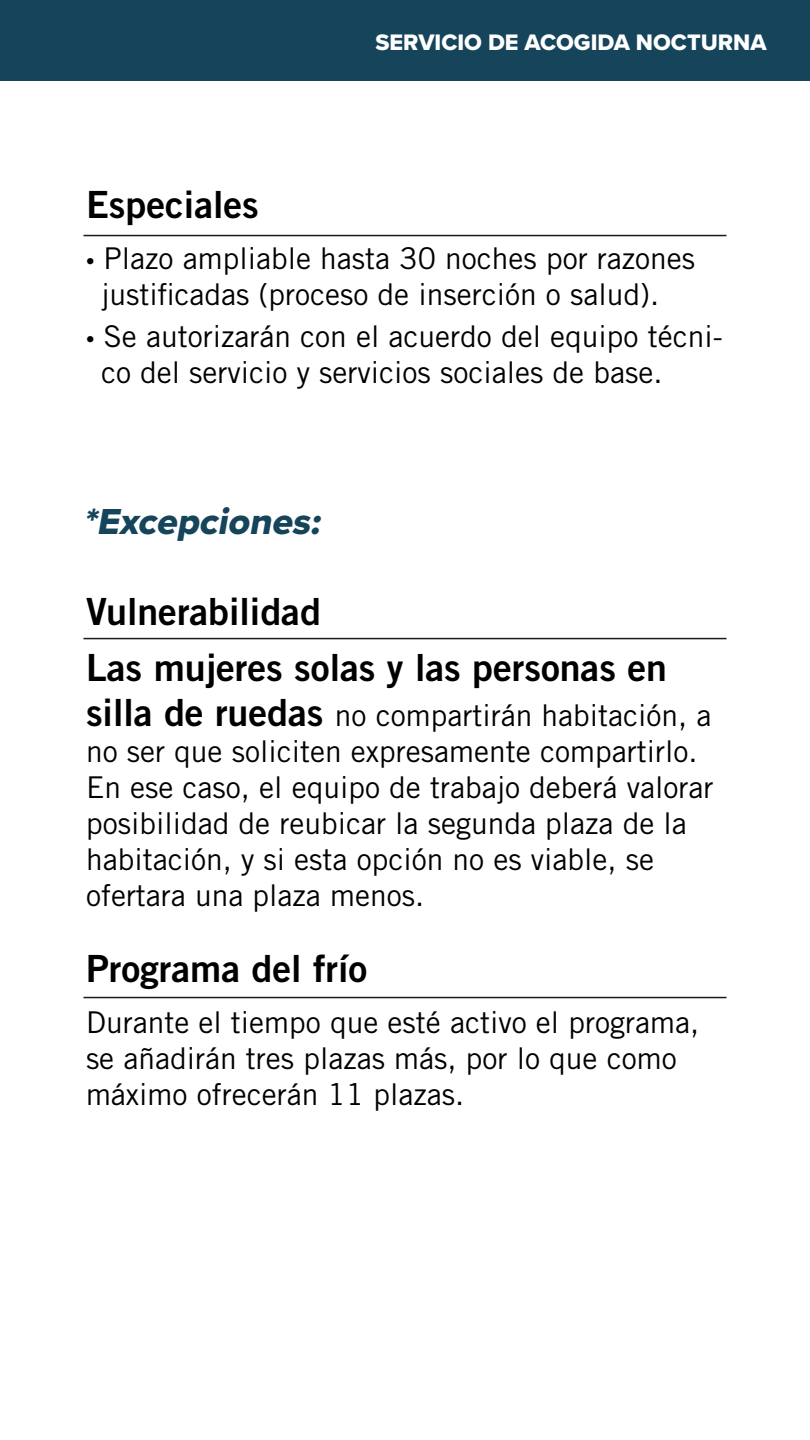
<style>
.page{position:relative;width:810px;height:1440px;background:#fff}
.page>*{position:absolute;margin:0;border:0;box-sizing:border-box;transform-origin:0 0}
.t1{font:37.5px/56.2px "Trade Gothic LT Std Bd 2";color:#000}
.t2{font:italic 37.5px "Proxima Nova Extrabld";color:#15445b}
.t3{font:30px/36px "Trade Gothic LT Std";color:#000}
.t4{font:23.25px "Proxima Nova Extrabld";color:#fff}
.s1{font-family:"Myriad Pro"}
.s2{font-family:"Trade Gothic LT Std Bd 2";font-size:37.5px}
</style>
<div class="page">
<div style="left:0;top:0;width:810px;height:81px;background:#15445b"></div>
<hr style="left:84px;top:235px;width:642px;height:1px;background:#1b1b1a">
<hr style="left:84px;top:638px;width:642px;height:1px;background:#1b1b1a">
<hr style="left:84px;top:997px;width:642px;height:1px;background:#1b1b1a">
<p class="t4" style="left:376px;top:25px;width:393px">SERVICIO DE ACOGIDA NOCTURNA</p>
<p class="t1" style="left:86px;top:176px;width:174px">Especiales</p>
<p class="t3" style="left:101px;top:240px;width:596px;text-indent:-15px"><span class="s1">•</span> Plazo ampliable hasta 30 noches por razones justificadas (proceso de inserción o salud).</p>
<p class="t3" style="left:101px;top:318px;width:623px;text-indent:-15px"><span class="s1">•</span> Se autorizarán con el acuerdo del equipo técni&shy;co del servicio y servicios sociales de base.</p>
<p class="t2" style="left:83px;top:494px;width:247px">*Excepciones:</p>
<p class="t1" style="left:86px;top:583px;width:583px">Vulnerabilidad<br>Las mujeres solas y las personas en</p>
<p class="t3" style="left:86px;top:697px;width:629px"><span class="s2">silla de ruedas</span> no compartirán habitación, a no ser que soliciten expresamente compartirlo.<br>En ese caso, el equipo de trabajo deberá valorar posibilidad de reubicar la segunda plaza de la habitación, y si esta opción no es viable, se ofertara una plaza menos.</p>
<p class="t1" style="left:86px;top:940px;width:283px">Programa del frío</p>
<p class="t3" style="left:86px;top:1004px;width:615px">Durante el tiempo que esté activo el programa, se añadirán tres plazas más, por lo que como máximo ofrecerán 11 plazas.</p>
</div>
